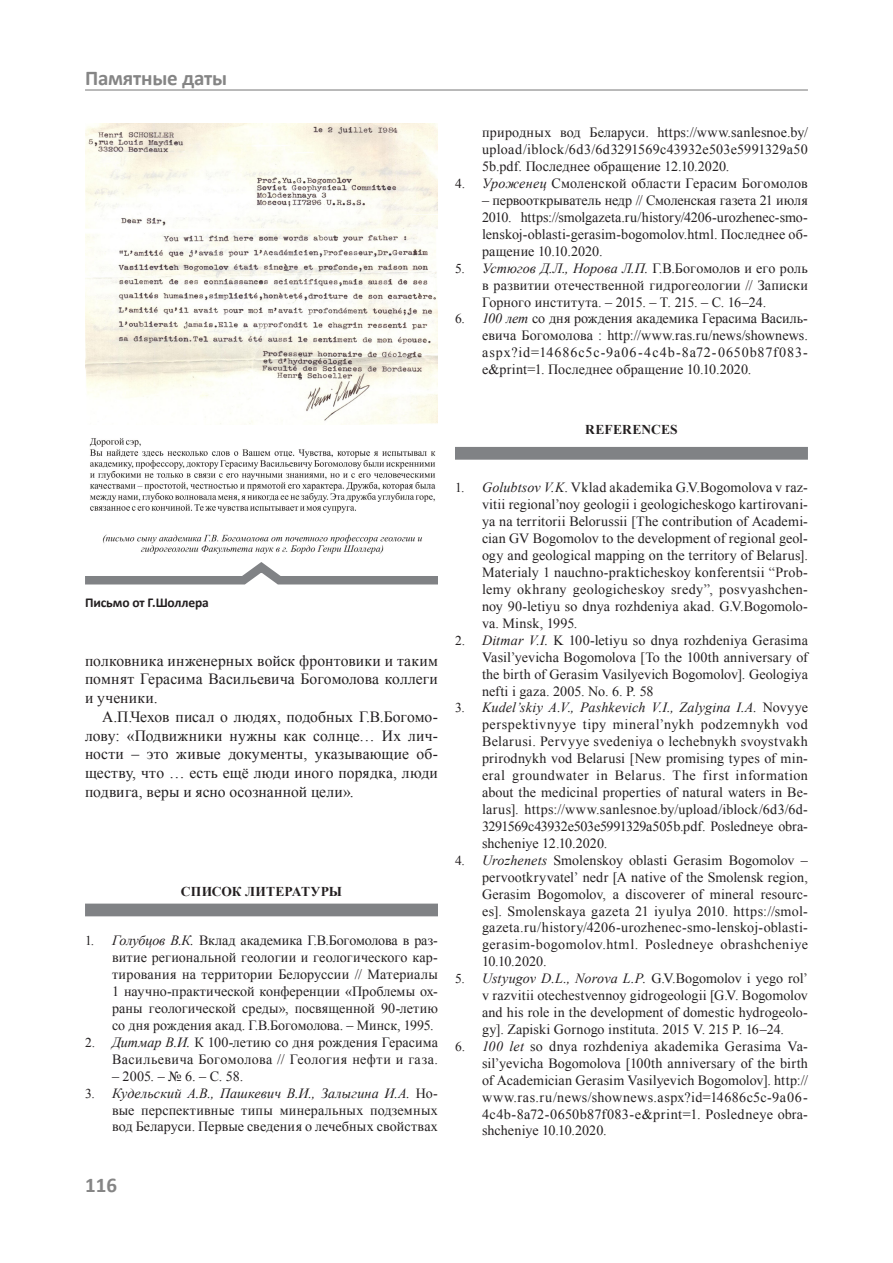
<style>
.page{position:relative;width:893px;height:1263px;background:#fff}
.page>*{position:absolute;margin:0;border:0;box-sizing:border-box;transform-origin:0 0}
.t1{font:700 21px "Calibri";letter-spacing:-.01em;color:#858585}
.Основной_текст{font:15.6px/18.8px "Times New Roman";letter-spacing:.005em;color:#231f20;text-align:justify}
.t2{font:14.1px/17px "Times New Roman";letter-spacing:.01em;color:#231f20;text-align:justify}
.Заголовок_список_лит{font:700 13.5px "Times New Roman";letter-spacing:.01em;color:#231f20}
.t3{font:700 13.5px "Calibri";letter-spacing:-.01em;color:#231f20}
.s1{font-size:13.5px}
.s2{font-style:italic}
</style>
<div class="page">
<div style="left:85px;top:903px;width:353px;height:13px;background:#808285"></div>
<div style="left:455px;top:447px;width:353px;height:13px;background:#808285"></div>
<img style="left:89px;top:438px;width:347px;height:116px">
<svg style="left:85px;top:562px;width:353px;height:23px"></svg>
<img style="left:85px;top:123px;width:353px;height:302px">
<hr style="left:85px;top:89px;width:723px;height:2px;background:#858585">
<h1 class="t1" style="left:85px;top:65px;width:144px">Памятные даты</h1>
<p class="t2" style="left:482px;top:124px;width:327px">природных вод Беларуси. https://www.sanlesnoe.by/ upload/iblock/6d3/6d3291569c43932e503e5991329a50<br>5b.pdf. Последнее обращение 12.10.2020.</p>
<p class="t2" style="left:455px;top:175px;width:354px"><span class="s1">4.</span> <span class="s2">Уроженец</span> Смоленской области Герасим Богомолов</p>
<p class="t2" style="left:482px;top:192px;width:327px">– первооткрыватель недр // Смоленская газета 21 июля 2010. https://smolgazeta.ru/history/4206-urozhenec-smo&shy;lenskoj-oblasti-gerasim-bogomolov.html. Последнее об&shy;ращение 10.10.2020.</p>
<p class="t2" style="left:482px;top:259px;width:327px;text-indent:-27px"><span class="s1">5.</span> <span class="s2">Устюгов Д.Л., Норова Л.П.</span> Г.В.Богомолов и его роль в развитии отечественной гидрогеологии // Записки Горного института. – 2015. – Т. 215. – С. 16–24.</p>
<p class="t2" style="left:482px;top:310px;width:327px;text-indent:-27px"><span class="s1">6.</span> <span class="s2">100 лет</span> со дня рождения академика Герасима Василь&shy;евича Богомолова : http://www.ras.ru/news/shownews. aspx?id=14686c5c-9a06-4c4b-8a72-0650b87f083- e&amp;print=1. Последнее обращение 10.10.2020.</p>
<p class="Заголовок_список_лит" style="left:585px;top:420px;width:94px">REFERENCES</p>
<p class="t3" style="left:85px;top:594px;width:125px">Письмо от Г.Шоллера</p>
<p class="Основной_текст" style="left:85px;top:651px;width:354px">полковника инженерных войск фронтовики и таким помнят Герасима Васильевича Богомолова коллеги и ученики.</p>
<p class="Основной_текст" style="left:85px;top:707px;width:354px;text-indent:17px">А.П.Чехов писал о людях, подобных Г.В.Богомо&shy;лову: «Подвижники нужны как солнце… Их лич&shy;ности – это живые документы, указывающие об&shy;ществу, что … есть ещё люди иного порядка, люди подвига, веры и ясно осознанной цели».</p>
<p class="Заголовок_список_лит" style="left:181px;top:882px;width:163px">СПИСОК ЛИТЕРАТУРЫ</p>
<p class="t2" style="left:112px;top:932px;width:327px;text-indent:-27px"><span class="s1">1.</span> <span class="s2">Голубцов В.К.</span> Вклад академика Г.В.Богомолова в раз&shy;витие региональной геологии и геологического кар&shy;тирования на территории Белоруссии // Материалы 1 научно-практической конференции «Проблемы ох&shy;раны геологической среды», посвященной 90-летию со дня рождения акад. Г.В.Богомолова. – Минск, 1995.</p>
<p class="t2" style="left:85px;top:1033px;width:354px;text-align:right"><span class="s1">2.</span> <span class="s2">Дитмар В.И.</span> К 100-летию со дня рождения Герасима<br>Васильевича Богомолова // Геология нефти и газа.</p>
<p class="t2" style="left:112px;top:1067px;width:133px">– 2005. – № 6. – С. 58.</p>
<p class="t2" style="left:112px;top:1084px;width:327px;text-indent:-27px"><span class="s1">3.</span> <span class="s2">Кудельский А.В., Пашкевич В.И., Залыгина И.А.</span> Но&shy;вые перспективные типы минеральных подземных вод Беларуси. Первые сведения о лечебных свойствах</p>
<h1 class="t1" style="left:85px;top:1171px;width:33px">116</h1>
<p class="t2" style="left:482px;top:479px;width:327px;text-indent:-27px"><span class="s1">1.</span> <span class="s2">Golubtsov V.K</span>. Vklad akademika G.V.Bogomolova v raz&shy;vitii regional’noy geologii i geologicheskogo kartirovani&shy;ya na territorii Belorussii [The contribution of Academi&shy;cian GV Bogomolov to the development of regional geol&shy;ogy and geological mapping on the territory of Belarus].<br>Materialy 1 nauchno-prakticheskoy konferentsii “Prob&shy;lemy okhrany geologicheskoy sredy”, posvyashchen&shy;noy 90-letiyu so dnya rozhdeniya akad. G.V.Bogomolo&shy;va. Minsk, 1995.</p>
<p class="t2" style="left:482px;top:631px;width:327px;text-indent:-27px"><span class="s1">2.</span> <span class="s2">Ditmar V.I.</span> K 100-letiyu so dnya rozhdeniya Gerasima Vasil’yevicha Bogomolova [To the 100th anniversary of the birth of Gerasim Vasilyevich Bogomolov]. Geologiya nefti i gaza. 2005. No. 6. P. 58</p>
<p class="t2" style="left:482px;top:699px;width:327px;text-indent:-27px"><span class="s1">3.</span> <span class="s2">Kudel’skiy A.V., Pashkevich V.I., Zalygina I.A.</span> Novyye perspektivnyye tipy mineral’nykh podzemnykh vod Belarusi. Pervyye svedeniya o lechebnykh svoystvakh prirodnykh vod Belarusi [New promising types of min&shy;eral groundwater in Belarus. The first information about the medicinal properties of natural waters in Be&shy;larus]. https://www.sanlesnoe.by/upload/iblock/6d3/6d-3291569c43932e503e5991329a505b.pdf. Posledneye obra&shy;shcheniye 12.10.2020.</p>
<p class="t2" style="left:482px;top:851px;width:327px;text-indent:-27px"><span class="s1">4.</span> <span class="s2">Urozhenets</span> Smolenskoy oblasti Gerasim Bogomolov – pervootkryvatel’ nedr [A native of the Smolensk region, Gerasim Bogomolov, a discoverer of mineral resourc&shy;es]. Smolenskaya gazeta 21 iyulya 2010. https://smol&shy;gazeta.ru/history/4206-urozhenec-smo-lenskoj-oblasti&shy;gerasim-bogomolov.html. Posledneye obrashcheniye 10.10.2020.</p>
<p class="t2" style="left:482px;top:970px;width:327px;text-indent:-27px"><span class="s1">5.</span> <span class="s2">Ustyugov D.L., Norova L.P.</span> G.V.Bogomolov i yego rol’ v razvitii otechestvennoy gidrogeologii [G.V. Bogomolov and his role in the development of domestic hydrogeolo&shy;gy]. Zapiski Gornogo instituta. 2015 V. 215 P. 16–24.</p>
<p class="t2" style="left:482px;top:1037px;width:327px;text-indent:-27px"><span class="s1">6.</span> <span class="s2">100 let</span> so dnya rozhdeniya akademika Gerasima Va&shy;sil’yevicha Bogomolova [100th anniversary of the birth of Academician Gerasim Vasilyevich Bogomolov]. http:// www.ras.ru/news/shownews.aspx?id=14686c5c-9a06- 4c4b-8a72-0650b87f083-e&amp;print=1. Posledneye obra&shy;shcheniye 10.10.2020.</p>
</div>
